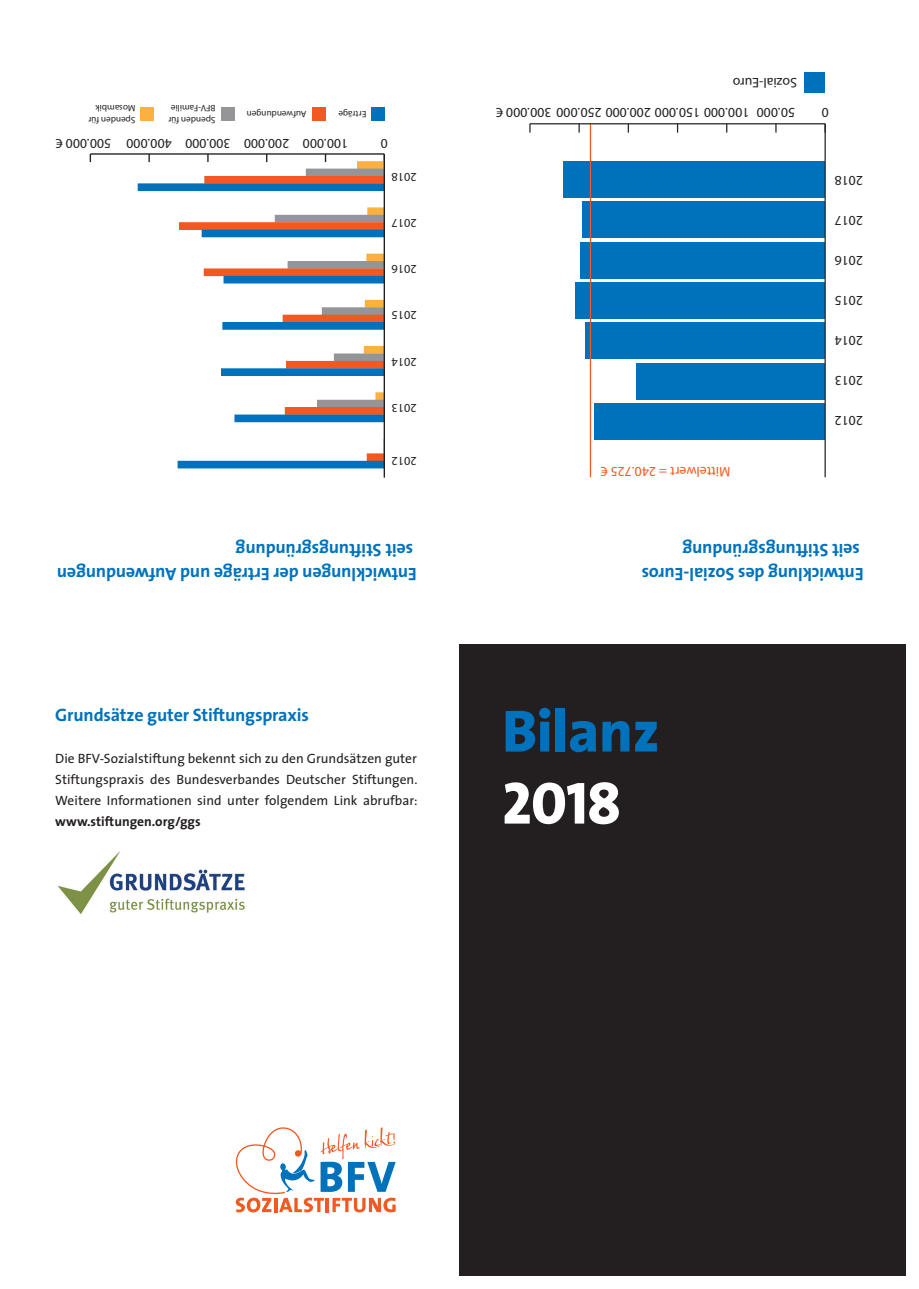
<style>
.page{position:relative;width:919px;height:1289px;background:#fff}
.page>*{position:absolute;margin:0;border:0;box-sizing:border-box;transform-origin:0 0}
.t1{font:800 60px "The Sans";letter-spacing:-.01em;color:#0072bc}
.t2{font:60px "The Sans Extra Bold Caps";color:#fff}
.t3{font:700 18px/24px "The Sans";letter-spacing:-.01em;color:#0072bc}
.t4{font:13.8px "Myriad Pro";color:#231f20}
.t5{font:13.8px "Myriad Pro";color:#f15921}
.t6{font:13.5px/21px "The Sans";color:#231f20;text-align:justify}
.t7{font:700 13.5px "The Sans";color:#231f20}
.t8{font:12.3px "Myriad Pro";color:#231f20}
.t9{font:9.15px/11.1px "Myriad Pro";color:#231f20}
</style>
<div class="page">
<div style="left:459px;top:644px;width:447px;height:632px;background:#231f20"></div>
<img style="left:57px;top:851px;width:188px;height:64px">
<svg style="left:235px;top:1127px;width:160px;height:85px"></svg>
<div style="left:371px;top:107px;width:14px;height:14px;background:#0072bc"></div>
<div style="left:312px;top:107px;width:13px;height:14px;background:#f15921"></div>
<div style="left:221px;top:107px;width:13px;height:14px;background:#939598"></div>
<div style="left:141px;top:107px;width:13px;height:14px;background:#fbb03f"></div>
<hr style="left:90px;top:153px;width:294px;height:2px;background:#231f20">
<svg style="left:148px;top:154px;width:2px;height:8px"></svg>
<div style="left:376px;top:393px;width:8px;height:6px;background:#fbb03f"></div>
<div style="left:375px;top:392px;width:9px;height:8px;border:1px solid #fbb03f"></div>
<div style="left:364px;top:346px;width:20px;height:7px;background:#fbb03f"></div>
<div style="left:365px;top:300px;width:19px;height:7px;background:#fbb03f"></div>
<div style="left:367px;top:254px;width:17px;height:7px;background:#fbb03f"></div>
<div style="left:368px;top:208px;width:16px;height:6px;background:#fbb03f"></div>
<div style="left:367px;top:207px;width:17px;height:8px;border:1px solid #fbb03f"></div>
<div style="left:357px;top:162px;width:27px;height:6px;background:#fbb03f"></div>
<div style="left:357px;top:161px;width:27px;height:8px;border:1px solid #fbb03f"></div>
<div style="left:317px;top:400px;width:67px;height:7px;background:#939598"></div>
<div style="left:334px;top:354px;width:50px;height:7px;background:#939598"></div>
<div style="left:322px;top:308px;width:62px;height:6px;background:#939598"></div>
<div style="left:322px;top:307px;width:62px;height:8px;border:1px solid #939598"></div>
<div style="left:288px;top:261px;width:96px;height:7px;background:#939598"></div>
<div style="left:275px;top:215px;width:109px;height:7px;background:#939598"></div>
<div style="left:306px;top:169px;width:78px;height:7px;background:#939598"></div>
<div style="left:367px;top:454px;width:17px;height:6px;background:#f15921"></div>
<div style="left:367px;top:453px;width:17px;height:8px;border:1px solid #f15921"></div>
<div style="left:285px;top:407px;width:99px;height:7px;background:#f15921"></div>
<div style="left:286px;top:361px;width:98px;height:7px;background:#f15921"></div>
<div style="left:283px;top:315px;width:101px;height:7px;background:#f15921"></div>
<div style="left:204px;top:269px;width:180px;height:6px;background:#f15921"></div>
<div style="left:204px;top:268px;width:180px;height:8px;border:1px solid #f15921"></div>
<div style="left:179px;top:223px;width:205px;height:6px;background:#f15921"></div>
<div style="left:179px;top:222px;width:205px;height:8px;border:1px solid #f15921"></div>
<div style="left:205px;top:176px;width:179px;height:7px;background:#f15921"></div>
<div style="left:178px;top:461px;width:206px;height:7px;background:#0072bc"></div>
<div style="left:235px;top:415px;width:149px;height:7px;background:#0072bc"></div>
<div style="left:221px;top:369px;width:163px;height:6px;background:#0072bc"></div>
<div style="left:221px;top:368px;width:163px;height:8px;border:1px solid #0072bc"></div>
<div style="left:223px;top:322px;width:161px;height:7px;background:#0072bc"></div>
<div style="left:224px;top:276px;width:160px;height:7px;background:#0072bc"></div>
<div style="left:202px;top:230px;width:182px;height:7px;background:#0072bc"></div>
<div style="left:138px;top:184px;width:246px;height:6px;background:#0072bc"></div>
<div style="left:138px;top:183px;width:246px;height:8px;border:1px solid #0072bc"></div>
<hr style="left:383px;top:154px;width:2px;height:323px;background:#231f20">
<div style="left:563px;top:161px;width:262px;height:36px;background:#0072bc"></div>
<div style="left:582px;top:201px;width:243px;height:37px;background:#0072bc"></div>
<div style="left:580px;top:242px;width:245px;height:36px;background:#0072bc"></div>
<div style="left:575px;top:282px;width:250px;height:37px;background:#0072bc"></div>
<div style="left:585px;top:323px;width:240px;height:36px;background:#0072bc"></div>
<div style="left:636px;top:363px;width:189px;height:36px;background:#0072bc"></div>
<div style="left:594px;top:403px;width:231px;height:37px;background:#0072bc"></div>
<hr style="left:589px;top:124px;width:2px;height:353px;background:#f15921">
<hr style="left:530px;top:123px;width:295px;height:1px;background:#231f20">
<svg style="left:627px;top:124px;width:2px;height:9px"></svg>
<hr style="left:824px;top:124px;width:1px;height:353px;background:#231f20">
<div style="left:804px;top:72px;width:21px;height:20px;background:#0072bc"></div>
<p class="t9" style="left:135px;top:125px;width:49px;rotate:-180deg">Spenden für<br>Mosambik</p>
<p class="t4" style="left:111px;top:152px;width:57px;rotate:-180deg">500.000 €</p>
<p class="t4" style="left:172px;top:152px;width:47px;rotate:-180deg">400.000</p>
<p class="t4" style="left:230px;top:152px;width:47px;rotate:-180deg">300.000</p>
<p class="t4" style="left:289px;top:152px;width:47px;rotate:-180deg">200.000</p>
<p class="t4" style="left:348px;top:152px;width:47px;rotate:-180deg">100.000</p>
<p class="t4" style="left:388px;top:152px;width:9px;rotate:-180deg">0</p>
<p class="t9" style="left:215px;top:125px;width:49px;rotate:-180deg">Spenden für<br>BFV-Familie</p>
<p class="t9" style="left:306px;top:120px;width:61px;rotate:-180deg">Aufwendungen</p>
<p class="t9" style="left:366px;top:120px;width:29px;rotate:-180deg">Erträge</p>
<p class="t8" style="left:416px;top:184px;width:27px;rotate:-180deg">2018</p>
<p class="t8" style="left:416px;top:231px;width:27px;rotate:-180deg">2017</p>
<p class="t8" style="left:416px;top:277px;width:27px;rotate:-180deg">2016</p>
<p class="t8" style="left:416px;top:323px;width:27px;rotate:-180deg">2015</p>
<p class="t8" style="left:416px;top:369px;width:27px;rotate:-180deg">2014</p>
<p class="t8" style="left:416px;top:415px;width:27px;rotate:-180deg">2013</p>
<p class="t8" style="left:416px;top:468px;width:27px;rotate:-180deg">2012</p>
<p class="t4" style="left:797px;top:91px;width:66px;rotate:-180deg">Sozial-Euro</p>
<p class="t4" style="left:749px;top:121px;width:255px;rotate:-180deg">100.000 150.000 200.000 250.000 300.000 €</p>
<p class="t4" style="left:795px;top:121px;width:40px;rotate:-180deg">50.000</p>
<p class="t4" style="left:828px;top:121px;width:9px;rotate:-180deg">0</p>
<p class="t4" style="left:862px;top:189px;width:30px;rotate:-180deg">2018</p>
<p class="t4" style="left:862px;top:229px;width:30px;rotate:-180deg">2017</p>
<p class="t4" style="left:862px;top:269px;width:30px;rotate:-180deg">2016</p>
<p class="t4" style="left:862px;top:309px;width:30px;rotate:-180deg">2015</p>
<p class="t4" style="left:862px;top:349px;width:30px;rotate:-180deg">2014</p>
<p class="t4" style="left:862px;top:389px;width:30px;rotate:-180deg">2013</p>
<p class="t5" style="left:730px;top:480px;width:131px;rotate:-180deg">Mittelwert = 240.725 €</p>
<p class="t4" style="left:862px;top:429px;width:30px;rotate:-180deg">2012</p>
<h2 class="t3" style="left:417px;top:586px;width:361px;rotate:-180deg">Entwicklungen der Erträge und Aufwendungen seit Stiftungsgründung</h2>
<h2 class="t3" style="left:863px;top:586px;width:224px;rotate:-180deg">Entwicklung des Sozial-Euros seit Stiftungsgründung</h2>
<h2 class="t3" style="left:55px;top:702px;width:255px">Grundsätze guter Stiftungspraxis</h2>
<p class="t6" style="left:55px;top:748px;width:364px">Die BFV-Sozialstiftung bekennt sich zu den Grundsätzen guter Stiftungspraxis des Bundesverbandes Deutscher Stiftungen.<br>Weitere Informationen sind unter folgendem Link abrufbar:</p>
<p class="t7" style="left:55px;top:810px;width:147px">www.stiftungen.org/ggs</p>
<h1 class="t1" style="left:502px;top:680px;width:159px">Bilanz</h1>
<h1 class="t2" style="left:502px;top:752px;width:120px">2018</h1>
</div>
